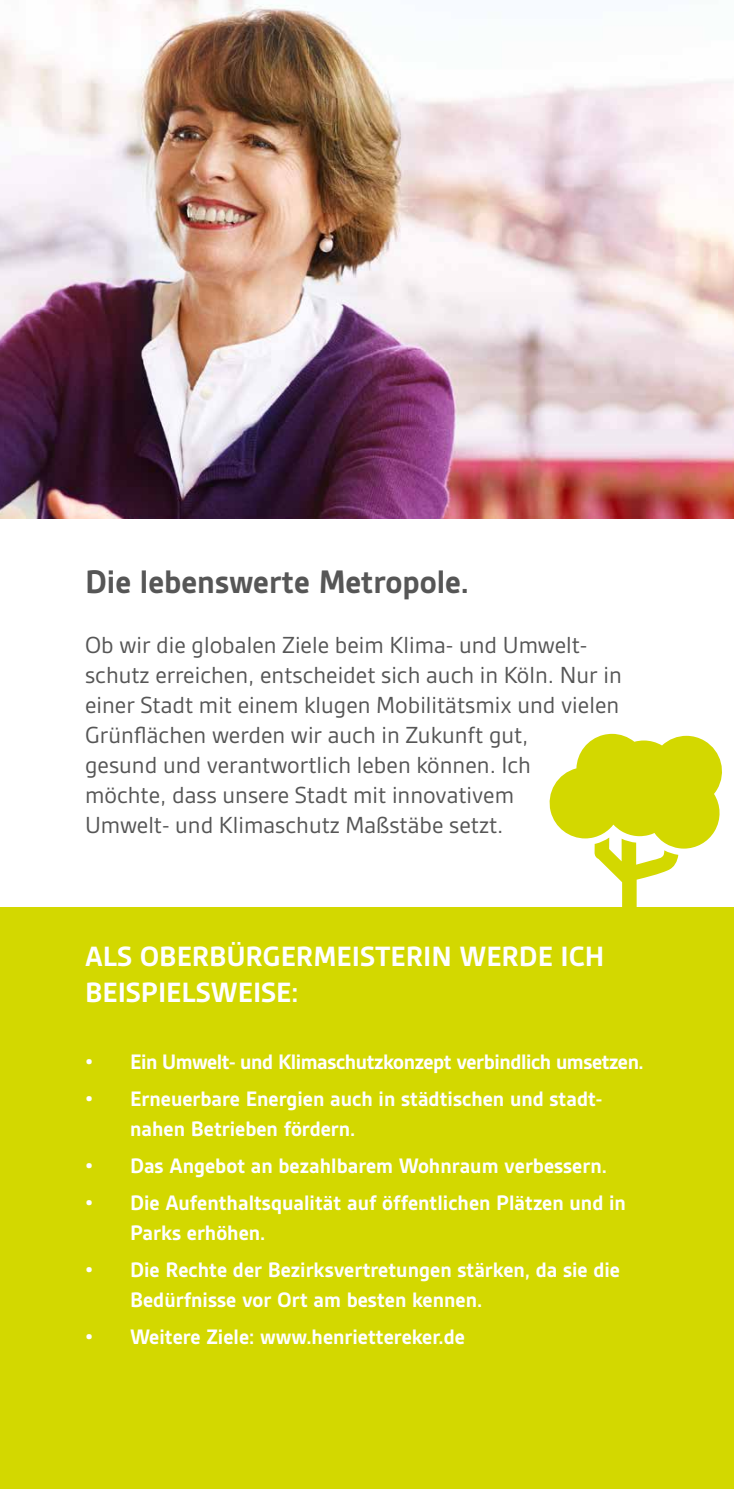
<style>
.page{position:relative;width:734px;height:1489px;background:#fff}
.page>*{position:absolute;margin:0;border:0;box-sizing:border-box;transform-origin:0 0}
.t1{font:700 35px "Gesta";color:#565656}
.t2{font:700 30px/36px "Gesta";color:#fff}
.t3{font:25px/30px "Gesta";color:#565656}
.t4{font:700 22.5px/30px "Gesta";color:#fff}
.t5{font:700 22.5px "Gesta";letter-spacing:-.02em;color:#fff}
</style>
<div class="page">
<div style="left:0;top:907px;width:733px;height:581px;background:#d3d800"></div>
<img style="left:0;top:0;width:733px;height:519px">
<svg style="left:549px;top:733px;width:173px;height:174px"></svg>
<h1 class="t1" style="left:85px;top:561px;width:385px">Die lebenswerte Metropole.</h1>
<p class="t3" style="left:85px;top:629px;width:538px">Ob wir die globalen Ziele beim Klima- und Umwelt&shy;schutz erreichen, entscheidet sich auch in Köln. Nur in einer Stadt mit einem klugen Mobilitätsmix und vielen Grünflächen werden wir auch in Zukunft gut,<br>gesund und verantwortlich leben können. Ich<br>möchte, dass unsere Stadt mit innovativem<br>Umwelt- und Klimaschutz Maßstäbe setzt.</p>
<h2 class="t2" style="left:85px;top:938px;width:520px">ALS OBERBÜRGERMEISTERIN WERDE ICH<br>BEISPIELSWEISE:</h2>
<p class="t5" style="left:85px;top:1048px;width:560px">• Ein Umwelt- und Klimaschutzkonzept verbindlich umsetzen.</p>
<p class="t4" style="left:130px;top:1083px;width:472px;text-indent:-45px">• Erneuerbare Energien auch in städtischen und stadt&shy;nahen Betrieben fördern.</p>
<p class="t4" style="left:85px;top:1150px;width:523px">• Das Angebot an bezahlbarem Wohnraum verbessern.</p>
<p class="t4" style="left:130px;top:1187px;width:497px;text-indent:-45px">• Die Aufenthaltsqualität auf öffentlichen Plätzen und in<br>Parks erhöhen.</p>
<p class="t4" style="left:130px;top:1254px;width:491px;text-indent:-45px">• Die Rechte der Bezirksvertretungen stärken, da sie die<br>Bedürfnisse vor Ort am besten kennen.</p>
<p class="t4" style="left:85px;top:1321px;width:381px">• Weitere Ziele: www.henriettereker.de</p>
</div>
